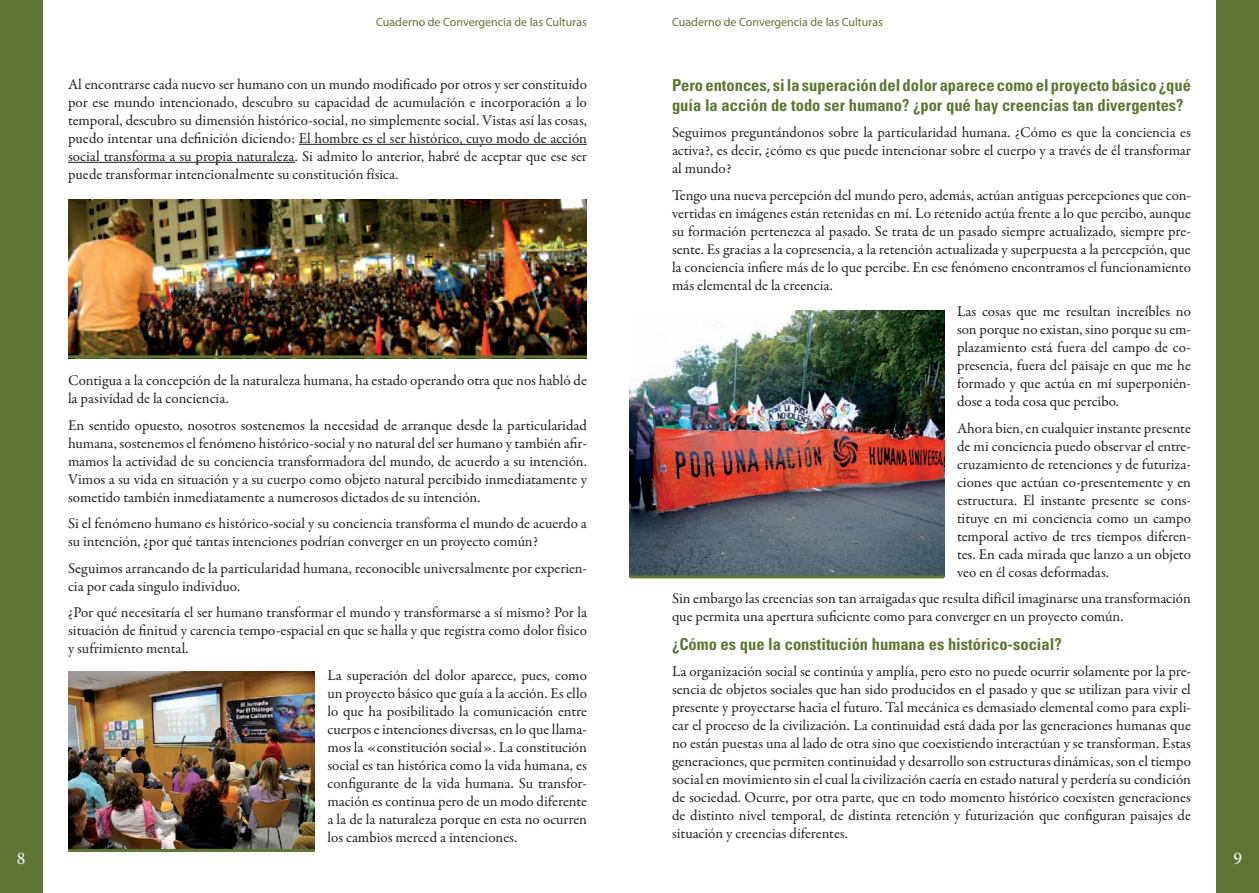
<style>
.page{position:relative;width:1259px;height:893px;background:#fff}
.page>*{position:absolute;margin:0;border:0;box-sizing:border-box;transform-origin:0 0}
.t1{font:18px "Minion Pro";color:#fff}
.Estilo_de_párrafo_1{font:700 condensed 16.5px/19.8px "Univers";color:#5e7533}
.Estilo_de_párrafo_1-2{font:15px/18px "Garamond Premr Pro";color:#231f20;text-align:justify}
.t2{font:12px "Myriad Pro";color:#5e7533}
</style>
<div class="page">
<div style="left:0;top:0;width:43px;height:893px;background:#5e7533"></div>
<div style="left:1216px;top:0;width:43px;height:893px;background:#5e7533"></div>
<hr style="left:299px;top:144px;width:288px;height:1px;background:#231f20">
<hr style="left:68px;top:162px;width:227px;height:1px;background:#231f20">
<img style="left:68px;top:200px;width:519px;height:155px">
<img style="left:68px;top:672px;width:247px;height:177px">
<img style="left:629px;top:310px;width:315px;height:265px">
<hr style="left:68px;top:355px;width:519px;height:3px;background:#5e7533">
<hr style="left:68px;top:849px;width:247px;height:3px;background:#5e7533">
<hr style="left:629px;top:575px;width:315px;height:3px;background:#5e7533">
<p class="t2" style="left:376px;top:15px;width:212px">Cuaderno de Convergencia de las Culturas</p>
<p class="t2" style="left:672px;top:15px;width:212px">Cuaderno de Convergencia de las Culturas</p>
<p class="Estilo_de_párrafo_1-2" style="left:68px;top:75px;width:520px">Al encontrarse cada nuevo ser humano con un mundo modificado por otros y ser constituido por ese mundo intencionado, descubro su capacidad de acumulación e incorporación a lo temporal, descubro su dimensión histórico-social, no simplemente social. Vistas así las cosas, puedo intentar una definición diciendo: El hombre es el ser histórico, cuyo modo de acción social transforma a su propia naturaleza. Si admito lo anterior, habré de aceptar que ese ser puede transformar intencionalmente su constitución física.</p>
<p class="Estilo_de_párrafo_1-2" style="left:68px;top:372px;width:520px">Contigua a la concepción de la naturaleza humana, ha estado operando otra que nos habló de la pasividad de la conciencia.</p>
<p class="Estilo_de_párrafo_1-2" style="left:68px;top:416px;width:520px">En sentido opuesto, nosotros sostenemos la necesidad de arranque desde la particularidad humana, sostenemos el fenómeno histórico-social y no natural del ser humano y también afir&shy;mamos la actividad de su conciencia transformadora del mundo, de acuerdo a su intención.<br>Vimos a su vida en situación y a su cuerpo como objeto natural percibido inmediatamente y sometido también inmediatamente a numerosos dictados de su intención.</p>
<p class="Estilo_de_párrafo_1-2" style="left:68px;top:515px;width:520px">Si el fenómeno humano es histórico-social y su conciencia transforma el mundo de acuerdo a su intención, ¿por qué tantas intenciones podrían converger en un proyecto común?</p>
<p class="Estilo_de_párrafo_1-2" style="left:68px;top:559px;width:520px">Seguimos arrancando de la particularidad humana, reconocible universalmente por experien&shy;cia por cada singulo individuo.</p>
<p class="Estilo_de_párrafo_1-2" style="left:68px;top:604px;width:520px">¿Por qué necesitaría el ser humano transformar el mundo y transformarse a sí mismo? Por la situación de finitud y carencia tempo-espacial en que se halla y que registra como dolor físico y sufrimiento mental.</p>
<p class="Estilo_de_párrafo_1-2" style="left:327px;top:666px;width:261px">La superación del dolor aparece, pues, como un proyecto básico que guía a la acción. Es ello lo que ha posibilitado la comunicación entre cuerpos e intenciones diversas, en lo que llama&shy;mos la «constitución social». La constitución social es tan histórica como la vida humana, es configurante de la vida humana. Su transfor&shy;mación es continua pero de un modo diferente a la de la naturaleza porque en esta no ocurren los cambios merced a intenciones.</p>
<p class="Estilo_de_párrafo_1" style="left:672px;top:75px;width:520px">Pero entonces, si la superación del dolor aparece como el proyecto básico ¿qué guía la acción de todo ser humano? ¿por qué hay creencias tan divergentes?</p>
<p class="Estilo_de_párrafo_1-2" style="left:672px;top:124px;width:520px">Seguimos preguntándonos sobre la particularidad humana. ¿Cómo es que la conciencia es activa?, es decir, ¿cómo es que puede intencionar sobre el cuerpo y a través de él transformar al mundo?</p>
<p class="Estilo_de_párrafo_1-2" style="left:672px;top:187px;width:520px">Tengo una nueva percepción del mundo pero, además, actúan antiguas percepciones que con&shy;vertidas en imágenes están retenidas en mí. Lo retenido actúa frente a lo que percibo, aunque su formación pertenezca al pasado. Se trata de un pasado siempre actualizado, siempre pre&shy;sente. Es gracias a la copresencia, a la retención actualizada y superpuesta a la percepción, que la conciencia infiere más de lo que percibe. En ese fenómeno encontramos el funcionamiento más elemental de la creencia.</p>
<p class="Estilo_de_párrafo_1-2" style="left:957px;top:303px;width:235px">Las cosas que me resultan increíbles no son porque no existan, sino porque su em&shy;plazamiento está fuera del campo de co&shy;presencia, fuera del paisaje en que me he formado y que actúa en mí superponién&shy;dose a toda cosa que percibo.</p>
<p class="Estilo_de_párrafo_1-2" style="left:957px;top:420px;width:235px">Ahora bien, en cualquier instante presente de mi conciencia puedo observar el entre&shy;cruzamiento de retenciones y de futuriza&shy;ciones que actúan co-presentemente y en estructura. El instante presente se cons&shy;tituye en mi conciencia como un campo temporal activo de tres tiempos diferen&shy;tes. En cada mirada que lanzo a un objeto veo en él cosas deformadas.</p>
<p class="Estilo_de_párrafo_1-2" style="left:672px;top:590px;width:520px">Sin embargo las creencias son tan arraigadas que resulta difícil imaginarse una transformación que permita una apertura suficiente como para converger en un proyecto común.</p>
<p class="Estilo_de_párrafo_1" style="left:672px;top:634px;width:391px">¿Cómo es que la constitución humana es histórico-social?</p>
<p class="Estilo_de_párrafo_1-2" style="left:672px;top:663px;width:520px">La organización social se continúa y amplía, pero esto no puede ocurrir solamente por la pre&shy;sencia de objetos sociales que han sido producidos en el pasado y que se utilizan para vivir el presente y proyectarse hacia el futuro. Tal mecánica es demasiado elemental como para expli&shy;car el proceso de la civilización. La continuidad está dada por las generaciones humanas que no están puestas una al lado de otra sino que coexistiendo interactúan y se transforman. Estas generaciones, que permiten continuidad y desarrollo son estructuras dinámicas, son el tiempo social en movimiento sin el cual la civilización caería en estado natural y perdería su condición de sociedad. Ocurre, por otra parte, que en todo momento histórico coexisten generaciones de distinto nivel temporal, de distinta retención y futurización que configuran paisajes de situación y creencias diferentes.</p>
<p class="t1" style="left:17px;top:846px;width:10px">8</p>
<p class="t1" style="left:1233px;top:846px;width:10px">9</p>
</div>
